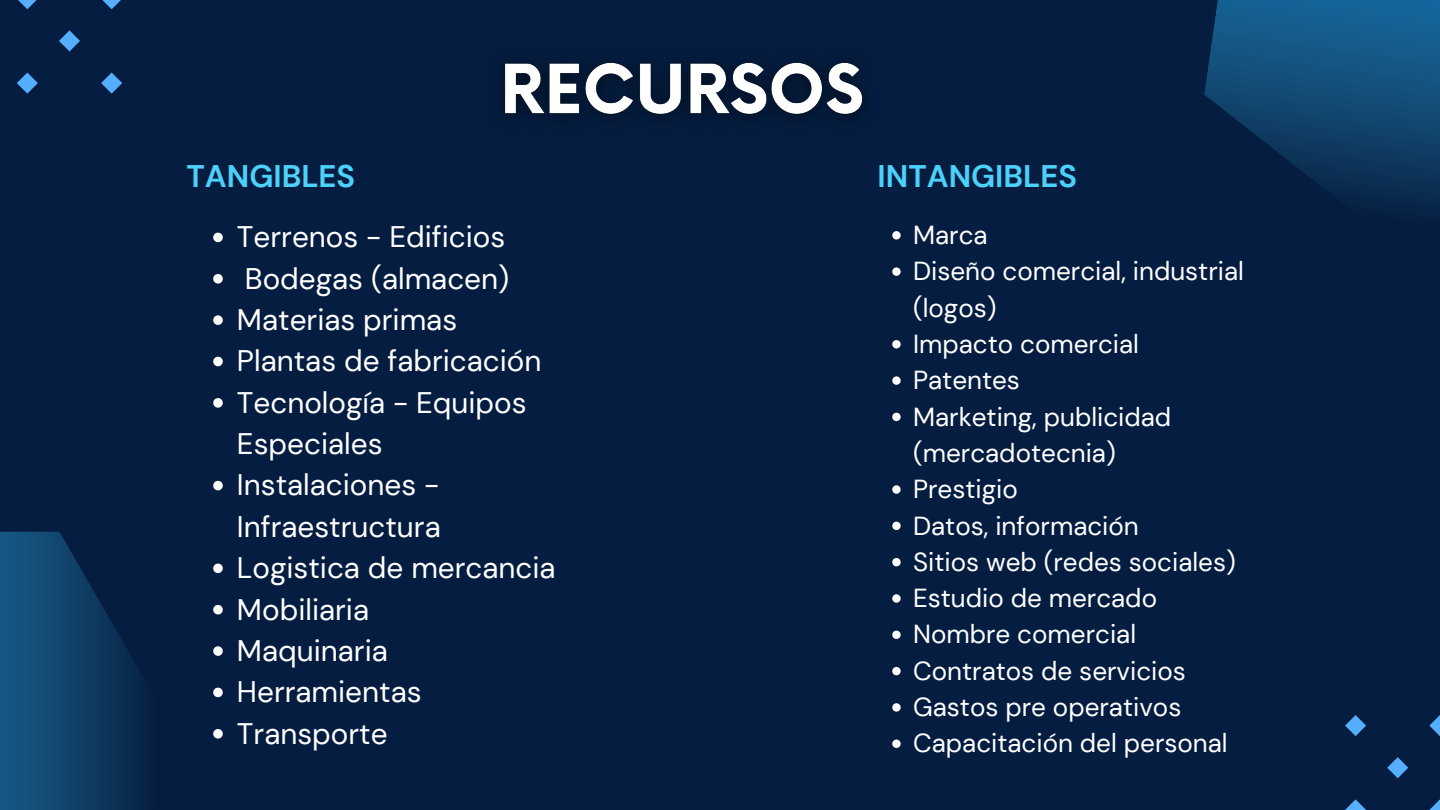
<style>
.page{position:relative;width:1440px;height:810px;background:#051d40}
.page>*{position:absolute;margin:0;border:0;box-sizing:border-box;transform-origin:0 0}
.t1{font:700 31.2px "DM Sans";color:#4bd1fb}
.t2{font:29.7px/41.4px "DM Sans";color:#fff}
.t3{font:26.1px/36.3px "DM Sans";color:#fff}
</style>
<div class="page">
<svg style="left:1204px;top:0;width:236px;height:207px"></svg>
<svg style="left:0;top:532px;width:137px;height:278px"></svg>
<svg style="left:18px;top:0;width:19px;height:9px"></svg>
<svg style="left:17px;top:73px;width:21px;height:21px"></svg>
<svg style="left:59px;top:30px;width:21px;height:21px"></svg>
<svg style="left:102px;top:0;width:19px;height:9px"></svg>
<svg style="left:101px;top:73px;width:21px;height:21px"></svg>
<svg style="left:1345px;top:715px;width:21px;height:21px"></svg>
<svg style="left:1345px;top:799px;width:21px;height:11px"></svg>
<svg style="left:1387px;top:757px;width:21px;height:21px"></svg>
<svg style="left:1429px;top:715px;width:11px;height:21px"></svg>
<svg style="left:1429px;top:799px;width:11px;height:11px"></svg>
<img style="left:501px;top:62px;width:363px;height:57px">
<svg style="left:213px;top:233px;width:10px;height:9px"></svg>
<svg style="left:213px;top:274px;width:10px;height:10px"></svg>
<svg style="left:213px;top:315px;width:10px;height:10px"></svg>
<svg style="left:213px;top:357px;width:10px;height:9px"></svg>
<svg style="left:213px;top:398px;width:10px;height:10px"></svg>
<svg style="left:213px;top:481px;width:10px;height:9px"></svg>
<svg style="left:213px;top:564px;width:10px;height:9px"></svg>
<svg style="left:213px;top:605px;width:10px;height:9px"></svg>
<svg style="left:213px;top:646px;width:10px;height:10px"></svg>
<svg style="left:213px;top:688px;width:10px;height:9px"></svg>
<svg style="left:213px;top:729px;width:10px;height:10px"></svg>
<svg style="left:892px;top:231px;width:9px;height:9px"></svg>
<svg style="left:892px;top:267px;width:9px;height:9px"></svg>
<svg style="left:892px;top:340px;width:9px;height:8px"></svg>
<svg style="left:892px;top:376px;width:9px;height:9px"></svg>
<svg style="left:892px;top:413px;width:9px;height:8px"></svg>
<svg style="left:892px;top:485px;width:9px;height:9px"></svg>
<svg style="left:892px;top:522px;width:9px;height:8px"></svg>
<svg style="left:892px;top:558px;width:9px;height:8px"></svg>
<svg style="left:892px;top:594px;width:9px;height:9px"></svg>
<svg style="left:892px;top:631px;width:9px;height:8px"></svg>
<svg style="left:892px;top:667px;width:9px;height:8px"></svg>
<svg style="left:892px;top:703px;width:9px;height:9px"></svg>
<svg style="left:892px;top:740px;width:9px;height:8px"></svg>
<p class="t1" style="left:187px;top:156px;width:170px">TANGIBLES</p>
<p class="t1" style="left:878px;top:156px;width:201px">INTANGIBLES</p>
<p class="t2" style="left:237px;top:216px;width:270px">Terrenos - Edificios</p>
<p class="t2" style="left:245px;top:258px;width:266px">Bodegas (almacen)</p>
<p class="t2" style="left:237px;top:299px;width:222px">Materias primas</p>
<p class="t2" style="left:237px;top:341px;width:306px">Plantas de fabricación</p>
<p class="t2" style="left:237px;top:382px;width:291px">Tecnología - Equipos<br>Especiales</p>
<p class="t2" style="left:237px;top:465px;width:205px">Instalaciones -<br>Infraestructura</p>
<p class="t2" style="left:237px;top:547px;width:320px">Logistica de mercancia</p>
<p class="t2" style="left:237px;top:589px;width:134px">Mobiliaria</p>
<p class="t2" style="left:237px;top:630px;width:152px">Maquinaria</p>
<p class="t2" style="left:237px;top:671px;width:186px">Herramientas</p>
<p class="t2" style="left:237px;top:713px;width:152px">Transporte</p>
<p class="t3" style="left:913px;top:217px;width:76px">Marca</p>
<p class="t3" style="left:913px;top:253px;width:332px">Diseño comercial, industrial (logos)</p>
<p class="t3" style="left:913px;top:326px;width:227px">Impacto comercial</p>
<p class="t3" style="left:913px;top:362px;width:108px">Patentes</p>
<p class="t3" style="left:913px;top:399px;width:260px">Marketing, publicidad (mercadotecnia)</p>
<p class="t3" style="left:913px;top:471px;width:106px">Prestigio</p>
<p class="t3" style="left:913px;top:507px;width:227px">Datos, información</p>
<p class="t3" style="left:913px;top:544px;width:324px">Sitios web (redes sociales)</p>
<p class="t3" style="left:913px;top:580px;width:246px">Estudio de mercado</p>
<p class="t3" style="left:913px;top:616px;width:225px">Nombre comercial</p>
<p class="t3" style="left:913px;top:653px;width:274px">Contratos de servicios</p>
<p class="t3" style="left:913px;top:689px;width:270px">Gastos pre operativos</p>
<p class="t3" style="left:913px;top:725px;width:316px">Capacitación del personal</p>
</div>
